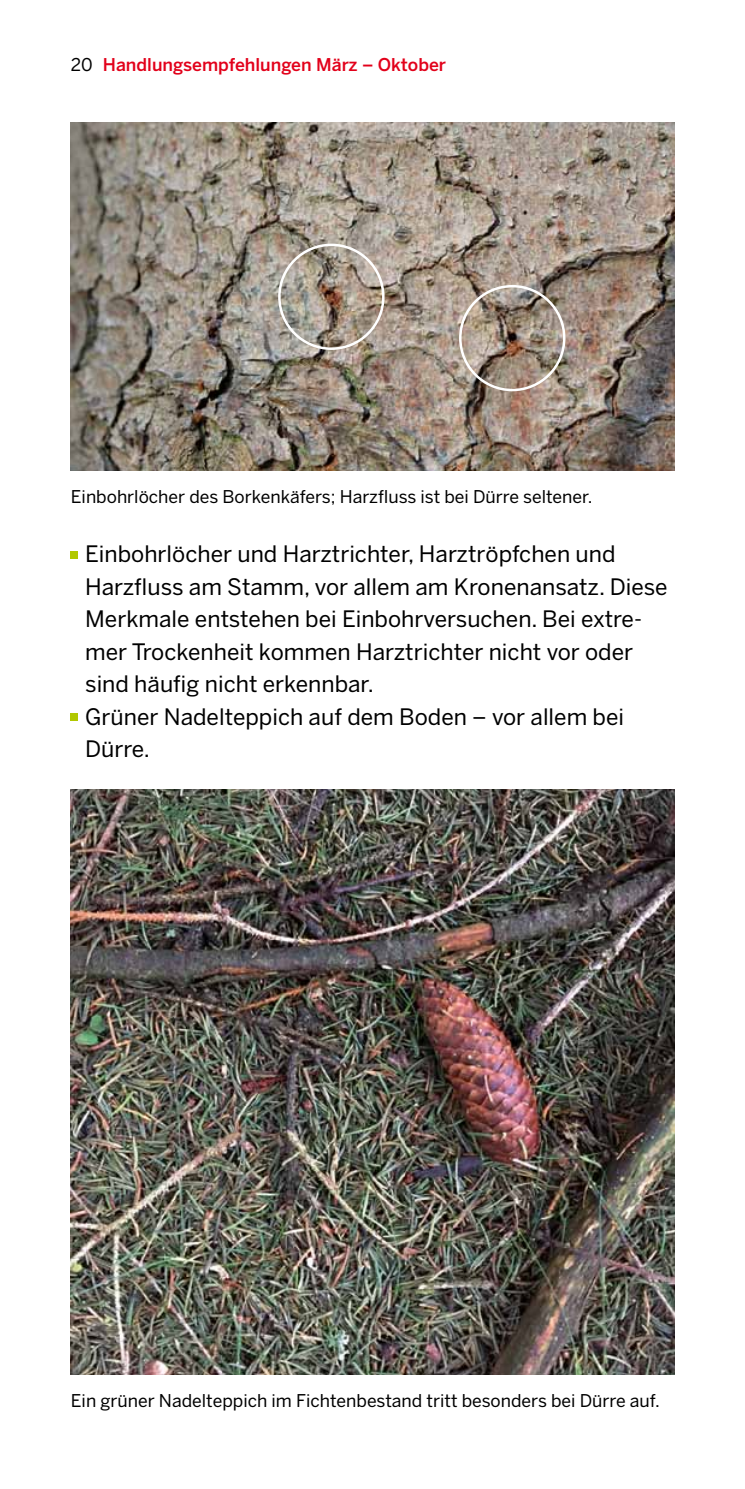
<style>
.page{position:relative;width:745px;height:1489px;background:#fff}
.page>*{position:absolute;margin:0;border:0;box-sizing:border-box;transform-origin:0 0}
.t1{font:22.5px/32.5px "Benton Sans";color:#000}
.t2{font:17.5px "Benton Sans";color:#000}
.t3{font:500 17.5px "Benton Sans";color:#e2001a}
</style>
<div class="page">
<img style="left:71px;top:789px;width:602px;height:585px">
<div style="left:71px;top:551px;width:7px;height:7px;background:#b1c800"></div>
<div style="left:71px;top:713px;width:7px;height:7px;background:#b1c800"></div>
<img style="left:71px;top:122px;width:602px;height:349px">
<div style="left:278px;top:243px;width:106px;height:107px;border:2px solid #fff;border-radius:50%"></div>
<div style="left:459px;top:285px;width:106px;height:106px;border:2px solid #fff;border-radius:50%"></div>
<p class="t2" style="left:71px;top:55px;width:23px">20</p>
<p class="t3" style="left:103px;top:54px;width:344px">Handlungsempfehlungen März – Oktober</p>
<p class="t2" style="left:71px;top:486px;width:523px">Einbohrlöcher des Borkenkäfers; Harzfluss ist bei Dürre seltener.</p>
<p class="t1" style="left:85px;top:537px;width:583px">Einbohrlöcher und Harztrichter, Harztröpfchen und Harzfluss am Stamm, vor allem am Kronenansatz. Diese Merkmale entstehen bei Einbohrversuchen. Bei extre&shy;mer Trockenheit kommen Harztrichter nicht vor oder sind häufig nicht erkennbar.<br>Grüner Nadelteppich auf dem Boden – vor allem bei Dürre.</p>
<p class="t2" style="left:71px;top:1390px;width:590px">Ein grüner Nadelteppich im Fichtenbestand tritt besonders bei Dürre auf.</p>
</div>
